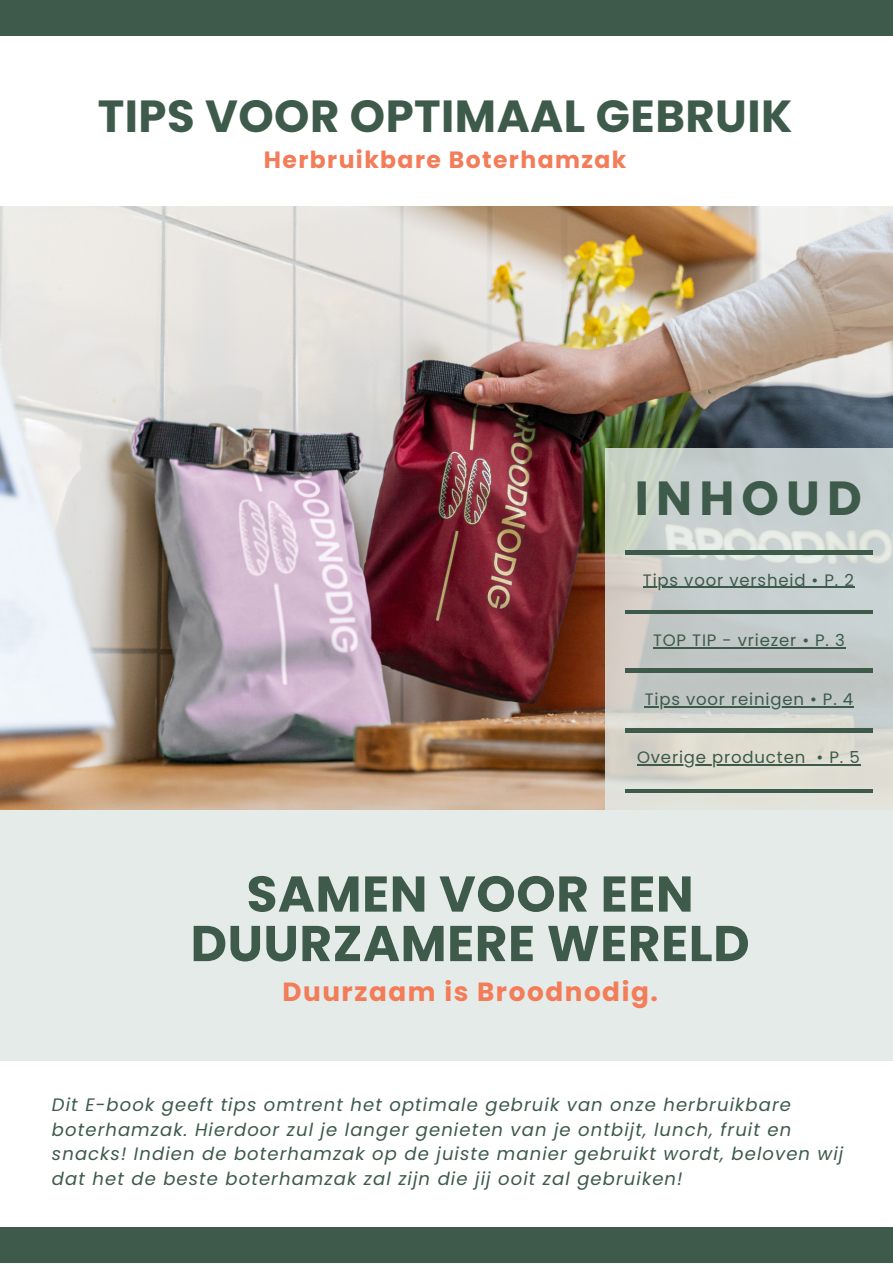
<style>
.page{position:relative;width:893px;height:1264px;background:#fff}
.page>*{position:absolute;margin:0;border:0;box-sizing:border-box;transform-origin:0 0}
.t1{font:700 50.25px/49.5px "Poppins";letter-spacing:.01em;color:#3d5a4b;text-align:center}
.t2{font:700 47.85px "Poppins";letter-spacing:.15em;color:#3d5a4b}
.t3{font:700 45px "Poppins";letter-spacing:.01em;color:#3d5a4b}
.t4{font:700 26.25px "Poppins";letter-spacing:.06em;color:#f37c59}
.t5{font:700 23.55px "Poppins";letter-spacing:.06em;color:#f37c59}
.t6{font:italic 18px/24.8px "Poppins";letter-spacing:.06em;color:#3d5a4b}
.t7{font:16.5px "Poppins";letter-spacing:.05em;color:#3d5a4b}
</style>
<div class="page">
<div style="left:0;top:1227px;width:892px;height:35px;background:#3d5a4b"></div>
<div style="left:0;top:0;width:892px;height:36px;background:#3d5a4b"></div>
<img style="left:0;top:206px;width:892px;height:604px">
<div style="left:0;top:810px;width:892px;height:251px;background:#e4ebe8"></div>
<svg style="left:605px;top:449px;width:287px;height:361px;background:#c9ceca"></svg>
<hr style="left:625px;top:551px;width:247px;height:3px;background:#3d5a4b">
<hr style="left:625px;top:610px;width:247px;height:4px;background:#3d5a4b">
<hr style="left:625px;top:669px;width:247px;height:3px;background:#3d5a4b">
<hr style="left:625px;top:729px;width:247px;height:3px;background:#3d5a4b">
<hr style="left:625px;top:789px;width:247px;height:3px;background:#3d5a4b">
<hr style="left:643px;top:587px;width:163px;height:1px;background:#3d5a4b">
<hr style="left:806px;top:587px;width:48px;height:1px;background:#3d5a4b">
<hr style="left:653px;top:647px;width:149px;height:1px;background:#3d5a4b">
<hr style="left:802px;top:647px;width:43px;height:1px;background:#3d5a4b">
<hr style="left:644px;top:706px;width:160px;height:1px;background:#3d5a4b">
<hr style="left:804px;top:706px;width:50px;height:1px;background:#3d5a4b">
<hr style="left:637px;top:764px;width:169px;height:1px;background:#3d5a4b">
<hr style="left:816px;top:764px;width:44px;height:1px;background:#3d5a4b">
<p class="t3" style="left:98px;top:84px;width:696px">TIPS VOOR OPTIMAAL GEBRUIK</p>
<p class="t5" style="left:264px;top:143px;width:364px">Herbruikbare Boterhamzak</p>
<p class="t2" style="left:635px;top:465px;width:228px">INHOUD</p>
<p class="t7" style="left:643px;top:568px;width:212px">Tips voor versheid • P. 2</p>
<p class="t7" style="left:653px;top:629px;width:193px">TOP TIP - vriezer • P. 3</p>
<p class="t7" style="left:644px;top:688px;width:210px">Tips voor reinigen • P. 4</p>
<p class="t7" style="left:637px;top:745px;width:224px">Overige producten • P. 5</p>
<p class="t1" style="left:190px;top:869px;width:560px">SAMEN VOOR EEN<br>DUURZAMERE WERELD</p>
<p class="t4" style="left:282px;top:973px;width:377px">Duurzaam is Broodnodig.</p>
<p class="t6" style="left:52px;top:1092px;width:792px">Dit E-book geeft tips omtrent het optimale gebruik van onze herbruikbare boterhamzak. Hierdoor zul je langer genieten van je ontbijt, lunch, fruit en snacks! Indien de boterhamzak op de juiste manier gebruikt wordt, beloven wij dat het de beste boterhamzak zal zijn die jij ooit zal gebruiken!</p>
</div>
